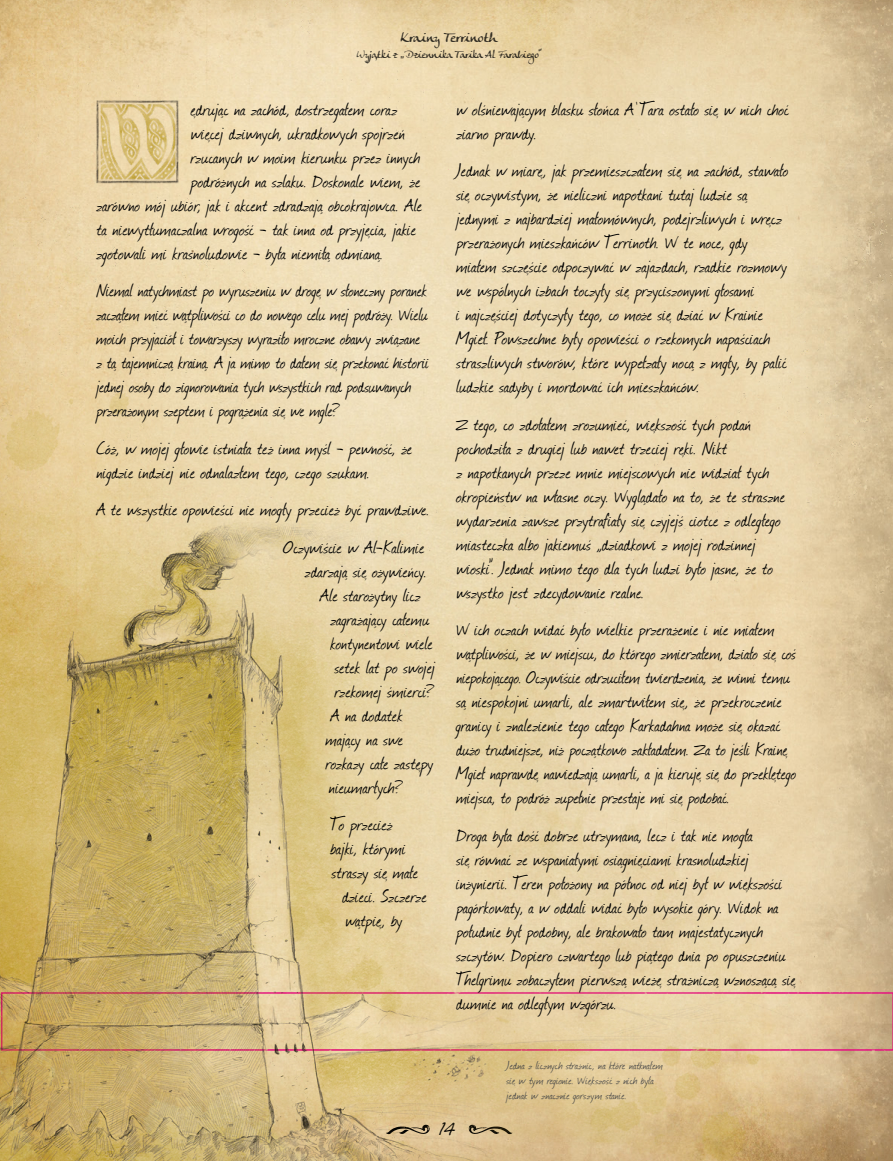
<style>
.page{position:relative;width:893px;height:1161px;background:#fff}
.page>*{position:absolute;margin:0;border:0;box-sizing:border-box;transform-origin:0 0}
.t1{font:21.15px/24px "Journal";letter-spacing:.01em;color:#000}
.t2{font:21.15px/24px "Journal";letter-spacing:.01em;color:#000;scale:.95 1}
.t3{font:15px "Hans Hand";color:#000}
.t4{font:13.5px/15px "Journal";letter-spacing:.02em;color:#4a4a49}
.t5{font:13.5px "Anke Calligraphic FG";color:#000}
.t6{font:10.5px "Anke Calligraphic FG";color:#000}
</style>
<div class="page">
<img style="left:0;top:0;width:893px;height:1161px">
<svg style="left:469px;top:1124px;width:43px;height:10px"></svg>
<svg style="left:386px;top:1124px;width:44px;height:10px"></svg>
<svg style="left:1px;top:992px;width:892px;height:59px;background:#d9b98d"></svg>
<img style="left:92px;top:96px;width:91px;height:88px">
<p class="t5" style="left:401px;top:30px;width:98px">Krainy Terrinoth</p>
<p class="t6" style="left:357px;top:48px;width:186px">Wyjątki z „Dziennika Tarika Al Farabiego”</p>
<p class="t1" style="left:191px;top:96px;width:208px">ędrując na zachód, dostrzegałem coraz</p>
<p class="t1" style="left:191px;top:120px;width:216px">więcej dziwnych, ukradkowych spojrzeń</p>
<p class="t1" style="left:191px;top:144px;width:230px">rzucanych w moim kierunku przez innych</p>
<p class="t1" style="left:191px;top:168px;width:231px">podróżnych na szlaku. Doskonale wiem, że</p>
<p class="t1" style="left:96px;top:193px;width:327px">zarówno mój ubiór, jak i akcent zdradzają obcokrajowca. Ale</p>
<p class="t1" style="left:96px;top:217px;width:321px">ta niewytłumaczalna wrogość - tak inna od przyjęcia, jakie</p>
<p class="t1" style="left:96px;top:241px;width:288px">zgotowali mi krasnoludowie - była niemiłą odmianą.</p>
<p class="t2" style="left:96px;top:278px;width:351px">Niemal natychmiast po wyruszeniu w drogę w słoneczny poranek zacząłem mieć wątpliwości co do nowego celu mej podróży. Wielu moich przyjaciół i towarzyszy wyraziło mroczne obawy związane z tą tajemniczą krainą. A ja mimo to dałem się przekonać historii jednej osoby do zignorowania tych wszystkich rad podsuwanych przerażonym szeptem i pogrążenia się we mgle?</p>
<p class="t1" style="left:96px;top:435px;width:317px">Cóż, w mojej głowie istniała też inna myśl - pewność, że nigdzie indziej nie odnalazłem tego, czego szukam.</p>
<p class="t1" style="left:96px;top:490px;width:335px;line-height:37.5px;text-align:right">A te wszystkie opowieści nie mogły przecież być prawdziwe.<br>Oczywiście w Al-Kalimie</p>
<p class="t1" style="left:305px;top:558px;width:123px">zdarzają się ożywieńcy.</p>
<p class="t1" style="left:320px;top:582px;width:102px">Ale starożytny licz</p>
<p class="t1" style="left:330px;top:606px;width:100px">zagrażający całemu</p>
<p class="t1" style="left:330px;top:630px;width:104px">kontynentowi wiele</p>
<p class="t1" style="left:335px;top:654px;width:102px">setek lat po swojej</p>
<p class="t1" style="left:335px;top:678px;width:101px">rzekomej śmierci?</p>
<p class="t1" style="left:330px;top:702px;width:74px">A na dodatek</p>
<p class="t1" style="left:326px;top:727px;width:79px">mający na swe</p>
<p class="t1" style="left:326px;top:751px;width:109px">rozkazy całe zastępy</p>
<p class="t1" style="left:329px;top:775px;width:75px">nieumarłych?</p>
<p class="t1" style="left:330px;top:812px;width:64px">To przecież</p>
<p class="t1" style="left:330px;top:836px;width:77px">bajki, którymi</p>
<p class="t1" style="left:332px;top:860px;width:88px">straszy się małe</p>
<p class="t1" style="left:342px;top:884px;width:86px">dzieci. Szczerze</p>
<p class="t1" style="left:345px;top:908px;width:58px">wątpię, by</p>
<p class="t1" style="left:456px;top:97px;width:334px">w olśniewającym blasku słońca A ’Tara ostało się w nich choć ziarno prawdy.</p>
<p class="t1" style="left:456px;top:158px;width:333px">Jednak w miarę, jak przemieszczałem się na zachód, stawało się oczywistym, że nieliczni napotkani tutaj ludzie są jednymi z najbardziej małomównych, podejrzliwych i wręcz przerażonych mieszkańców Terrinoth. W te noce, gdy miałem szczęście odpoczywać w zajazdach, rzadkie rozmowy we wspólnych izbach toczyły się przyciszonymi głosami<br>i najczęściej dotyczyły tego, co może się dziać w Krainie Mgieł. Powszechne były opowieści o rzekomych napaściach straszliwych stworów, które wypełzały nocą z mgły, by palić ludzkie sadyby i mordować ich mieszkańców.</p>
<p class="t1" style="left:456px;top:412px;width:330px">Z tego, co zdołałem zrozumieć, większość tych podań pochodziła z drugiej lub nawet trzeciej ręki. Nikt<br>z napotkanych przeze mnie miejscowych nie widział tych okropieństw na własne oczy. Wyglądało na to, że te straszne wydarzenia zawsze przytrafiały się czyjejś ciotce z odległego miasteczka albo jakiemuś „dziadkowi z mojej rodzinnej wioski”. Jednak mimo tego dla tych ludzi było jasne, że to wszystko jest zdecydowanie realne.</p>
<p class="t1" style="left:456px;top:617px;width:341px">W ich oczach widać było wielkie przerażenie i nie miałem wątpliwości, że w miejscu, do którego zmierzałem, działo się coś niepokojącego. Oczywiście odrzuciłem twierdzenia, że winni temu są niespokojni umarli, ale zmartwiłem się, że przekroczenie granicy i znalezienie tego całego Karkadahna może się okazać dużo trudniejsze, niż początkowo zakładałem. Za to jeśli Krainę Mgieł naprawdę nawiedzają umarli, a ja kieruję się do przeklętego miejsca, to podróż zupełnie przestaje mi się podobać.</p>
<p class="t1" style="left:456px;top:822px;width:341px">Droga była dość dobrze utrzymana, lecz i tak nie mogła<br>się równać ze wspaniałymi osiągnięciami krasnoludzkiej inżynierii. Teren położony na północ od niej był w większości pagórkowaty, a w oddali widać było wysokie góry. Widok na południe był podobny, ale brakowało tam majestatycznych szczytów. Dopiero czwartego lub piątego dnia po opuszczeniu Thelgrimu zobaczyłem pierwszą wieżę strażniczą wznoszącą się dumnie na odległym wzgórzu.</p>
<p class="t3" style="left:439px;top:1120px;width:19px">14</p>
<p class="t4" style="left:506px;top:1057px;width:158px">Jedna z licznych strażnic, na które natknąłem się w tym regionie. Większość z nich była jednak w znacznie gorszym stanie.</p>
</div>
